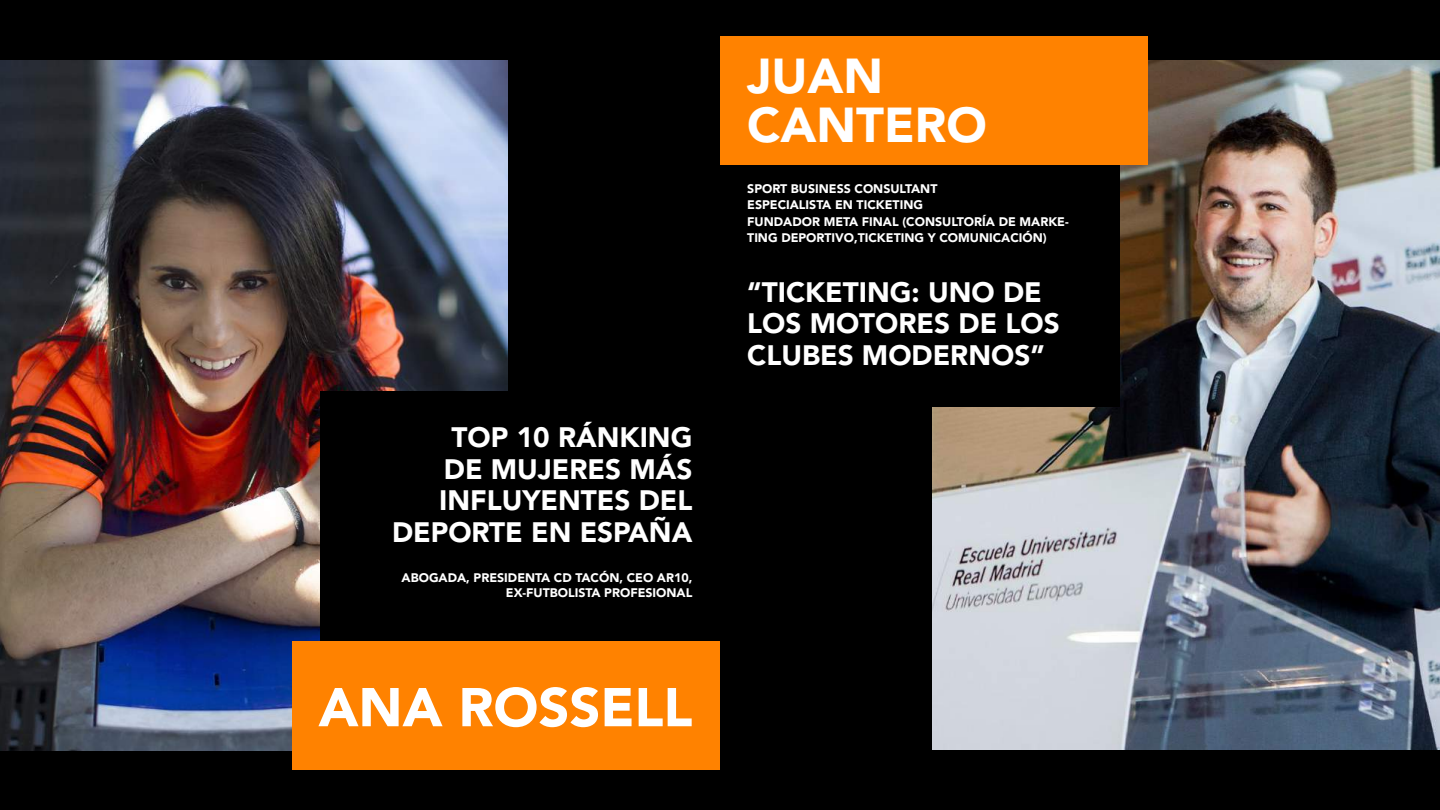
<style>
.page{position:relative;width:1440px;height:810px;background:#000}
.page>*{position:absolute;margin:0;border:0;box-sizing:border-box;transform-origin:0 0}
.t1{font:900 54px "Avenir LT Std";color:#fff}
.t2{font:900 48.6px/49.8px "Avenir LT Std";color:#fff}
.t3{font:900 27.9px/31.5px "Avenir LT Std";color:#fff;text-align:right}
.t4{font:900 12.3px/16.2px "Avenir LT Std";color:#fff;text-align:right}
</style>
<div class="page">
<img style="left:932px;top:60px;width:508px;height:690px">
<img style="left:0;top:61px;width:508px;height:689px">
<div style="left:320px;top:391px;width:400px;height:268px;background:#000"></div>
<div style="left:292px;top:642px;width:428px;height:128px;background:#ff8200"></div>
<div style="left:720px;top:132px;width:400px;height:275px;background:#000"></div>
<div style="left:720px;top:36px;width:428px;height:129px;background:#ff8200"></div>
<h3 class="t3" style="left:392px;top:422px;width:302px">TOP 10 RÁNKING<br>DE MUJERES MÁS<br>INFLUYENTES DEL<br>DEPORTE EN ESPAÑA</h3>
<p class="t4" style="left:402px;top:570px;width:292px;line-height:15.5px">ABOGADA, PRESIDENTA CD TACÓN, CEO AR10,<br>EX-FUTBOLISTA PROFESIONAL</p>
<h1 class="t1" style="left:318px;top:675px;width:375px">ANA ROSSELL</h1>
<h2 class="t2" style="left:747px;top:51px;width:241px">JUAN<br>CANTERO</h2>
<p class="t4" style="left:747px;top:181px;width:323px;text-align:left">SPORT BUSINESS CONSULTANT<br>ESPECIALISTA EN TICKETING<br>FUNDADOR META FINAL (CONSULTORÍA DE MARKE-TING DEPORTIVO,TICKETING Y COMUNICACIÓN)</p>
<h3 class="t3" style="left:747px;top:276px;width:314px;text-align:left">“TICKETING: UNO DE<br>LOS MOTORES DE LOS<br>CLUBES MODERNOS”</h3>
</div>
